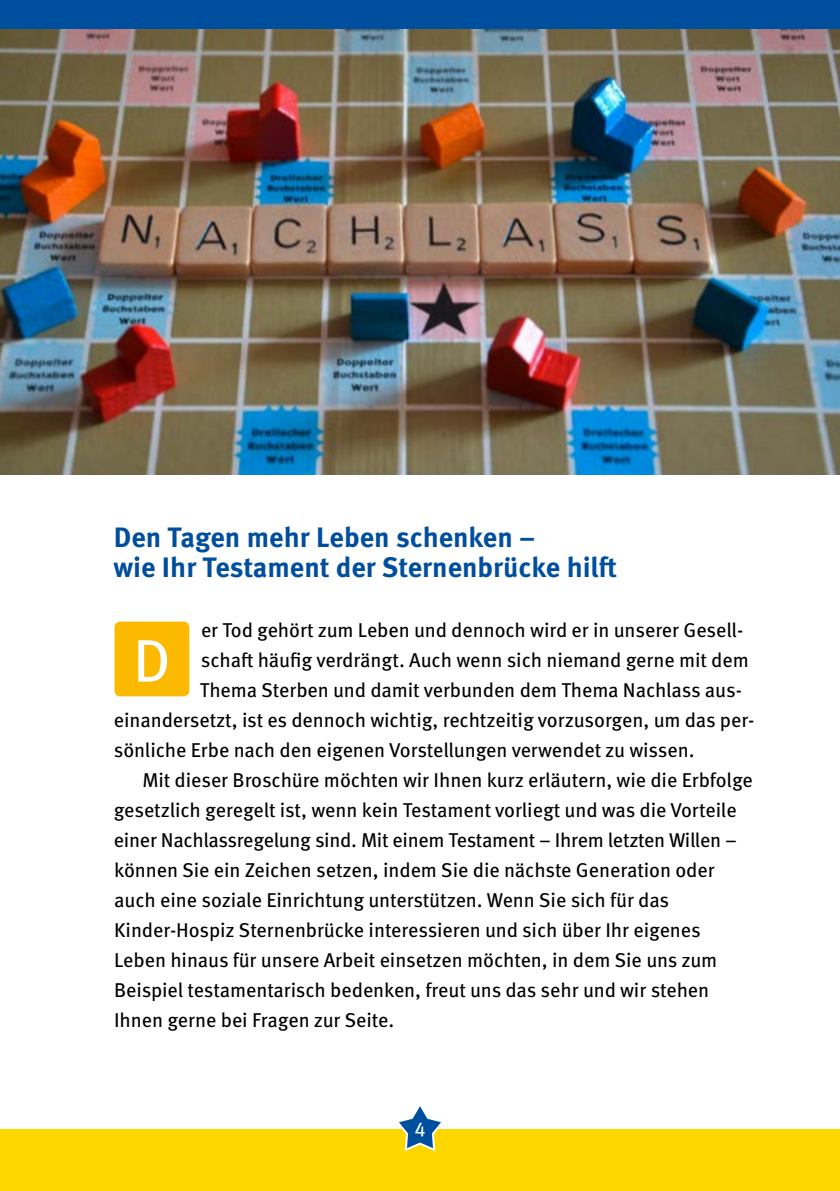
<style>
.page{position:relative;width:840px;height:1191px;background:#fff}
.page>*{position:absolute;margin:0;border:0;box-sizing:border-box;transform-origin:0 0}
.t1{font:60px "Meta OT";color:#fff}
.t2{font:700 28px/30px "Meta OT";color:#004e9e}
.t3{font:20px "Meta OT";letter-spacing:-.005em;color:#000}
.t4{font:20px "Meta OT";color:#fff}
</style>
<div class="page">
<div style="left:114px;top:621px;width:75px;height:75px;background:#fbb900;border-radius:6px"></div>
<img style="left:0;top:28px;width:839px;height:446px">
<div style="left:0;top:1129px;width:839px;height:62px;background:#ffd700"></div>
<svg style="left:399px;top:1106px;width:42px;height:46px"></svg>
<div style="left:0;top:0;width:839px;height:28px;background:#004e9e"></div>
<h2 class="t2" style="left:113px;top:523px;width:504px">Den Tagen mehr Leben schenken –<br>wie Ihr Testament der Sternenbrücke hilft</h2>
<p class="t3" style="left:201px;top:618px;width:543px">er Tod gehört zum Leben und dennoch wird er in unserer Gesell-</p>
<p class="t3" style="left:201px;top:648px;width:549px">schaft häufig verdrängt. Auch wenn sich niemand gerne mit dem</p>
<p class="t3" style="left:200px;top:678px;width:543px">Thema Sterben und damit verbunden dem Thema Nachlass aus-</p>
<p class="t3" style="left:114px;top:708px;width:641px">einandersetzt, ist es dennoch wichtig, rechtzeitig vorzusorgen, um das per-</p>
<p class="t3" style="left:114px;top:738px;width:579px">sönliche Erbe nach den eigenen Vorstellungen verwendet zu wissen.</p>
<p class="t3" style="left:142px;top:768px;width:611px">Mit dieser Broschüre möchten wir Ihnen kurz erläutern, wie die Erbfolge</p>
<p class="t3" style="left:114px;top:798px;width:624px">gesetzlich geregelt ist, wenn kein Testament vorliegt und was die Vorteile</p>
<p class="t3" style="left:114px;top:828px;width:624px">einer Nachlassregelung sind. Mit einem Testament – Ihrem letzten Willen –</p>
<p class="t3" style="left:114px;top:858px;width:602px">können Sie ein Zeichen setzen, indem Sie die nächste Generation oder</p>
<p class="t3" style="left:114px;top:888px;width:556px">auch eine soziale Einrichtung unterstützen. Wenn Sie sich für das</p>
<p class="t3" style="left:114px;top:918px;width:588px">Kinder-Hospiz Sternenbrücke interessieren und sich über Ihr eigenes</p>
<p class="t3" style="left:114px;top:948px;width:604px">Leben hinaus für unsere Arbeit einsetzen möchten, in dem Sie uns zum</p>
<p class="t3" style="left:114px;top:978px;width:596px">Beispiel testamentarisch bedenken, freut uns das sehr und wir stehen</p>
<p class="t3" style="left:114px;top:1008px;width:278px">Ihnen gerne bei Fragen zur Seite.</p>
<h1 class="t1" style="left:133px;top:624px;width:39px">D</h1>
<p class="t4" style="left:414px;top:1117px;width:13px">4</p>
</div>
